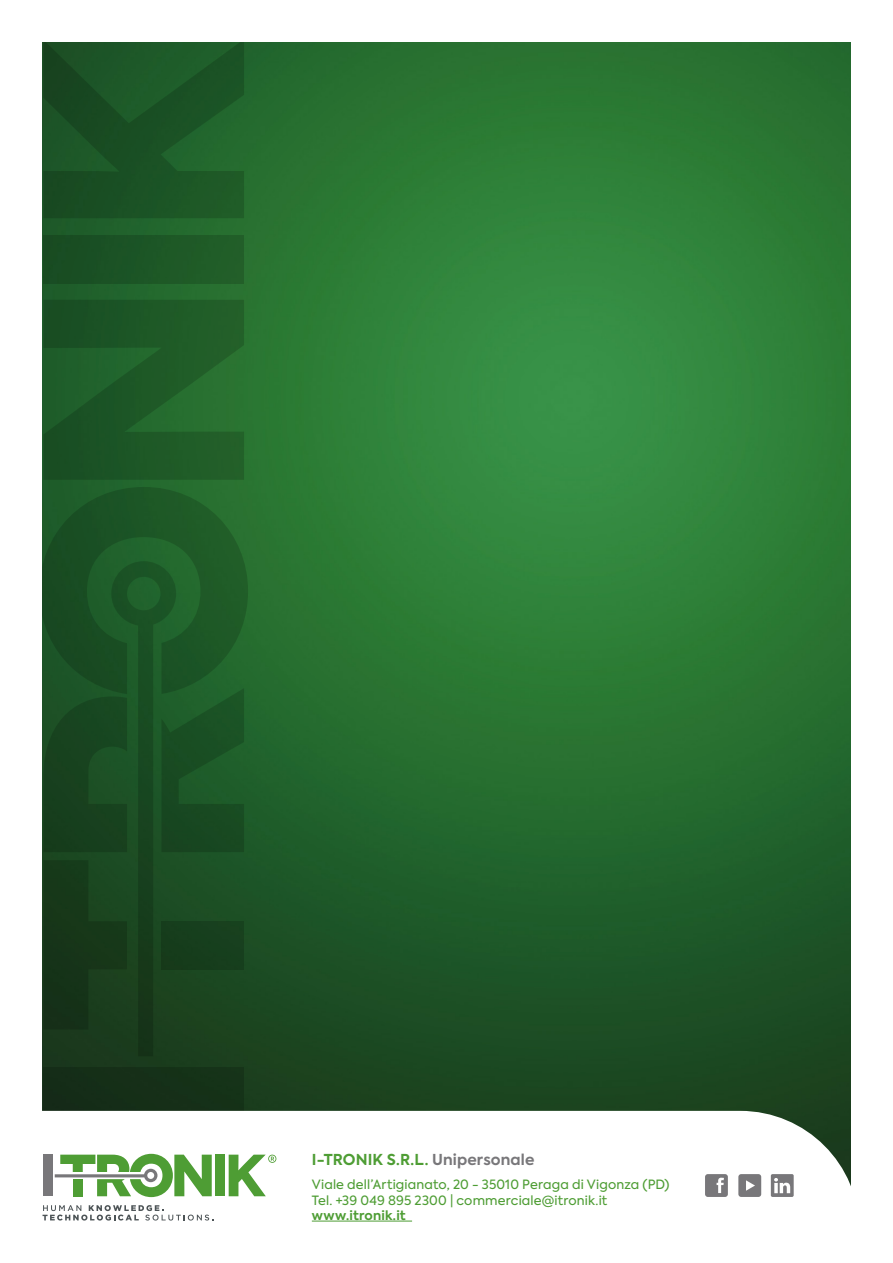
<style>
.page{position:relative;width:893px;height:1263px;background:#fff}
.page>*{position:absolute;margin:0;border:0;box-sizing:border-box;transform-origin:0 0}
.t1{font:700 15px "Axiforma";letter-spacing:.01em;color:#4e9d34}
.t2{font:12.75px/15.3px "Axiforma";letter-spacing:.015em;color:#4e9d34}
.t3{font:700 12.75px "Axiforma";letter-spacing:.015em;color:#4e9d34}
.s1{color:#78777a}
</style>
<div class="page">
<img style="left:43px;top:43px;width:807px;height:1068px">
<div style="left:43px;top:1067px;width:201px;height:48px;background:#152f18"></div>
<svg style="left:43px;top:487px;width:205px;height:569px;background:#1b4c22"></svg>
<svg style="left:43px;top:300px;width:201px;height:180px;background:#1f5c28"></svg>
<div style="left:43px;top:236px;width:201px;height:48px;background:#1c5526"></div>
<svg style="left:43px;top:43px;width:201px;height:175px;background:#1c5426"></svg>
<svg style="left:42px;top:1111px;width:809px;height:111px"></svg>
<hr style="left:312px;top:1221px;width:100px;height:1px;background:#4e9d34">
<svg style="left:705px;top:1174px;width:23px;height:23px"></svg>
<svg style="left:738px;top:1174px;width:23px;height:23px"></svg>
<svg style="left:771px;top:1174px;width:23px;height:23px"></svg>
<svg style="left:43px;top:1205px;width:170px;height:15px"></svg>
<div style="left:43px;top:1154px;width:10px;height:42px;background:#78777a"></div>
<svg style="left:55px;top:1154px;width:157px;height:43px"></svg>
<div style="left:215px;top:1154px;width:10px;height:42px;background:#4e9d34"></div>
<svg style="left:229px;top:1154px;width:47px;height:42px"></svg>
<p class="t1" style="left:312px;top:1150px;width:224px">I-TRONIK S.R.L. <span class="s1">Unipersonale</span></p>
<p class="t2" style="left:312px;top:1177px;width:359px">Viale dell’Artigianato, 20 - 35010 Peraga di Vigonza (PD)<br>Tel. +39 049 895 2300 | commerciale@itronik.it</p>
<p class="t3" style="left:312px;top:1206px;width:95px">www.itronik.it</p>
</div>
